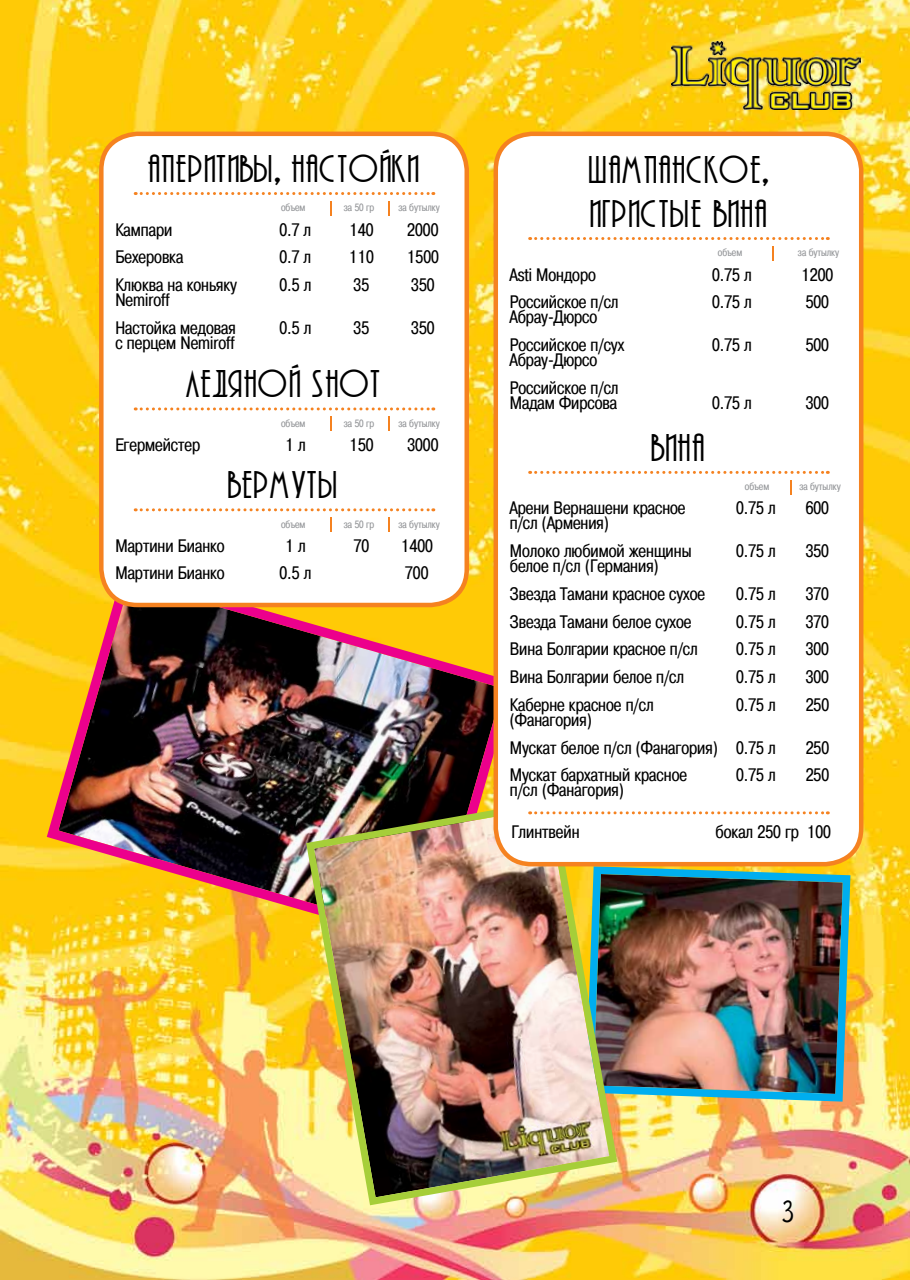
<style>
.page{position:relative;width:910px;height:1280px;background:#fff}
.page>*{position:absolute;margin:0;border:0;box-sizing:border-box;transform-origin:0 0}
.t1{font:36px/43.2px "Ukr Playt";color:#000}
.t2{font:31.5px "Agatha Modern";color:#000}
.t3{font:18px/27.8px "Pragmatica Cond C";color:#000}
.t4{font:10.5px "Pragmatica Cond C";color:#939598}
</style>
<div class="page">
<img style="left:0;top:0;width:910px;height:1280px">
<img style="left:672px;top:42px;width:188px;height:68px">
<img style="left:41px;top:564px;width:452px;height:391px">
<img style="left:621px;top:862px;width:233px;height:243px">
<img style="left:302px;top:795px;width:319px;height:414px">
<div style="left:101px;top:134px;width:366px;height:471px;background:#fff;border-radius:36px"></div>
<div style="left:99px;top:132px;width:370px;height:475px;border:4px solid #f58220;border-radius:36px"></div>
<svg style="left:135px;top:192px;width:299px;height:3px"></svg>
<svg style="left:331px;top:201px;width:1px;height:15px"></svg>
<svg style="left:388px;top:201px;width:1px;height:15px"></svg>
<svg style="left:135px;top:407px;width:299px;height:3px"></svg>
<svg style="left:331px;top:416px;width:1px;height:15px"></svg>
<svg style="left:388px;top:416px;width:1px;height:15px"></svg>
<svg style="left:135px;top:508px;width:299px;height:3px"></svg>
<svg style="left:331px;top:517px;width:1px;height:15px"></svg>
<svg style="left:388px;top:517px;width:1px;height:15px"></svg>
<div style="left:496px;top:134px;width:365px;height:730px;background:#fff;border-radius:36px"></div>
<div style="left:493px;top:132px;width:370px;height:734px;border:4px solid #f58220;border-radius:36px"></div>
<svg style="left:530px;top:237px;width:298px;height:3px"></svg>
<svg style="left:772px;top:246px;width:1px;height:15px"></svg>
<svg style="left:530px;top:471px;width:298px;height:3px"></svg>
<svg style="left:530px;top:811px;width:298px;height:3px"></svg>
<svg style="left:790px;top:480px;width:1px;height:14px"></svg>
<h1 class="t1" style="left:147px;top:148px;width:273px">Аперитивы, настойки</h1>
<p class="t4" style="left:281px;top:202px;width:26px">объем</p>
<p class="t4" style="left:344px;top:202px;width:32px">за 50 гр</p>
<p class="t4" style="left:399px;top:202px;width:43px">за бутылку</p>
<p class="t3" style="left:115px;top:215px;width:59px">Кампари</p>
<p class="t3" style="left:279px;top:215px;width:33px">0.7 л</p>
<p class="t3" style="left:349px;top:215px;width:26px">140</p>
<p class="t3" style="left:407px;top:215px;width:33px">2000</p>
<p class="t3" style="left:115px;top:243px;width:69px">Бехеровка</p>
<p class="t3" style="left:279px;top:243px;width:33px">0.7 л</p>
<p class="t3" style="left:349px;top:243px;width:27px">110</p>
<p class="t3" style="left:407px;top:243px;width:34px">1500</p>
<p class="t3" style="left:115px;top:271px;width:123px">Клюква на коньяку</p>
<p class="t3" style="left:279px;top:271px;width:33px">0.5 л</p>
<p class="t3" style="left:354px;top:271px;width:17px">35</p>
<p class="t3" style="left:411px;top:271px;width:25px">350</p>
<p class="t3" style="left:115px;top:286px;width:122px">Nemiroff<br>Настойка медовая</p>
<p class="t3" style="left:279px;top:314px;width:33px">0.5 л</p>
<p class="t3" style="left:354px;top:314px;width:17px">35</p>
<p class="t3" style="left:411px;top:314px;width:25px">350</p>
<p class="t3" style="left:115px;top:329px;width:121px">с перцем Nemiroff</p>
<h1 class="t1" style="left:185px;top:363px;width:197px">Ледяной SHOT</h1>
<p class="t4" style="left:281px;top:417px;width:26px">объем</p>
<p class="t4" style="left:344px;top:417px;width:32px">за 50 гр</p>
<p class="t4" style="left:399px;top:417px;width:43px">за бутылку</p>
<p class="t3" style="left:115px;top:431px;width:86px">Егермейстер</p>
<p class="t3" style="left:285px;top:431px;width:22px">1 л</p>
<p class="t3" style="left:349px;top:431px;width:26px">150</p>
<p class="t3" style="left:407px;top:431px;width:33px">3000</p>
<h1 class="t1" style="left:228px;top:464px;width:112px">ВЕРМУТЫ</h1>
<p class="t4" style="left:281px;top:518px;width:26px">объем</p>
<p class="t4" style="left:344px;top:518px;width:32px">за 50 гр</p>
<p class="t4" style="left:399px;top:518px;width:43px">за бутылку</p>
<p class="t3" style="left:115px;top:532px;width:111px">Мартини Бианко</p>
<p class="t3" style="left:285px;top:532px;width:22px">1 л</p>
<p class="t3" style="left:354px;top:532px;width:17px">70</p>
<p class="t3" style="left:401px;top:532px;width:33px">1400</p>
<p class="t3" style="left:115px;top:559px;width:111px">Мартини Бианко</p>
<p class="t3" style="left:279px;top:559px;width:33px">0.5 л</p>
<p class="t3" style="left:405px;top:559px;width:25px">700</p>
<h1 class="t1" style="left:588px;top:149px;width:181px">Шампанское, игристые вина</h1>
<p class="t4" style="left:718px;top:247px;width:26px">объем</p>
<p class="t4" style="left:798px;top:247px;width:43px">за бутылку</p>
<p class="t3" style="left:510px;top:260px;width:88px">Asti Мондоро</p>
<p class="t3" style="left:712px;top:260px;width:41px">0.75 л</p>
<p class="t3" style="left:801px;top:260px;width:34px">1200</p>
<p class="t3" style="left:510px;top:288px;width:110px">Российское п/сл</p>
<p class="t3" style="left:712px;top:288px;width:41px">0.75 л</p>
<p class="t3" style="left:806px;top:288px;width:25px">500</p>
<p class="t3" style="left:510px;top:303px;width:116px">Абрау-Дюрсо<br>Российское п/сух</p>
<p class="t3" style="left:712px;top:331px;width:41px">0.75 л</p>
<p class="t3" style="left:806px;top:331px;width:25px">500</p>
<p class="t3" style="left:510px;top:346px;width:110px">Абрау-Дюрсо<br>Российское п/сл</p>
<p class="t3" style="left:510px;top:389px;width:109px">Мадам Фирсова</p>
<p class="t3" style="left:712px;top:389px;width:41px">0.75 л</p>
<p class="t3" style="left:806px;top:389px;width:25px">300</p>
<h1 class="t1" style="left:651px;top:427px;width:56px">ВИНА</h1>
<p class="t4" style="left:745px;top:481px;width:26px">объем</p>
<p class="t4" style="left:799px;top:481px;width:43px">за бутылку</p>
<p class="t3" style="left:510px;top:494px;width:177px">Арени Вернашени красное</p>
<p class="t3" style="left:736px;top:494px;width:41px">0.75 л</p>
<p class="t3" style="left:806px;top:494px;width:25px">600</p>
<p class="t3" style="left:510px;top:509px;width:183px">п/сл (Армения)<br>Молоко любимой женщины</p>
<p class="t3" style="left:736px;top:537px;width:41px">0.75 л</p>
<p class="t3" style="left:806px;top:537px;width:25px">350</p>
<p class="t3" style="left:510px;top:552px;width:197px">белое п/сл (Германия)<br>Звезда Тамани красное сухое</p>
<p class="t3" style="left:736px;top:580px;width:41px">0.75 л</p>
<p class="t3" style="left:806px;top:580px;width:25px">370</p>
<p class="t3" style="left:510px;top:608px;width:183px">Звезда Тамани белое сухое</p>
<p class="t3" style="left:736px;top:608px;width:41px">0.75 л</p>
<p class="t3" style="left:806px;top:608px;width:25px">370</p>
<p class="t3" style="left:510px;top:635px;width:189px">Вина Болгарии красное п/сл</p>
<p class="t3" style="left:736px;top:635px;width:41px">0.75 л</p>
<p class="t3" style="left:806px;top:635px;width:25px">300</p>
<p class="t3" style="left:510px;top:663px;width:176px">Вина Болгарии белое п/сл</p>
<p class="t3" style="left:736px;top:663px;width:41px">0.75 л</p>
<p class="t3" style="left:806px;top:663px;width:25px">300</p>
<p class="t3" style="left:510px;top:691px;width:145px">Каберне красное п/сл</p>
<p class="t3" style="left:736px;top:691px;width:41px">0.75 л</p>
<p class="t3" style="left:806px;top:691px;width:25px">250</p>
<p class="t3" style="left:510px;top:706px;width:267px">(Фанагория)<br>Мускат белое п/сл (Фанагория) 0.75 л</p>
<p class="t3" style="left:806px;top:734px;width:25px">250</p>
<p class="t3" style="left:510px;top:761px;width:179px">Мускат бархатный красное</p>
<p class="t3" style="left:736px;top:761px;width:41px">0.75 л</p>
<p class="t3" style="left:806px;top:761px;width:25px">250</p>
<p class="t3" style="left:510px;top:776px;width:116px">п/сл (Фанагория)</p>
<p class="t3" style="left:511px;top:818px;width:70px">Глинтвейн</p>
<p class="t3" style="left:716px;top:818px;width:117px">бокал 250 гр 100</p>
<h2 class="t2" style="left:781px;top:1194px;width:16px">3</h2>
</div>
